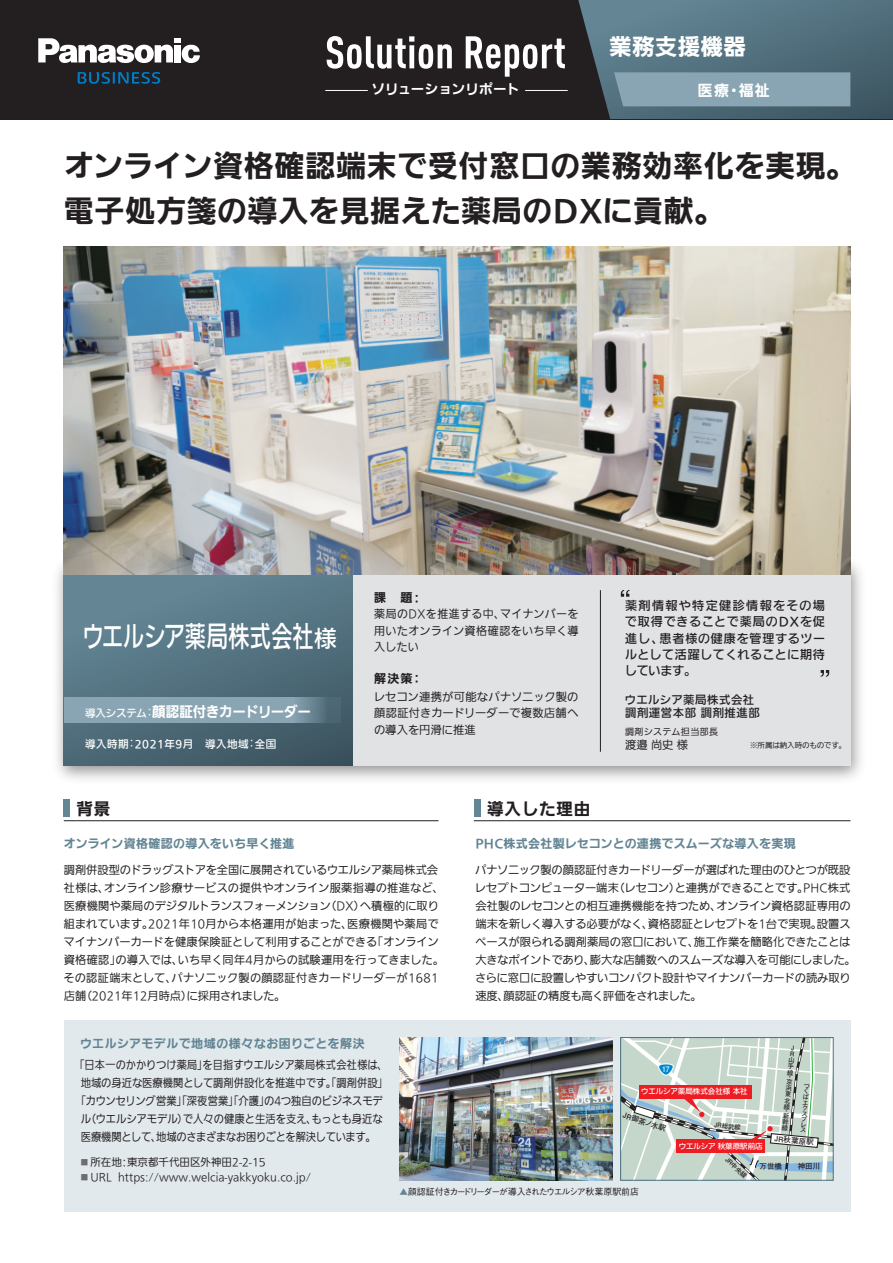
<style>
.page{position:relative;width:893px;height:1263px;background:#fff}
.page>*{position:absolute;margin:0;border:0;box-sizing:border-box;transform-origin:0 0}
.t1{font:30px/45px "PUD Go Dp B";letter-spacing:.02em;color:#231f20}
.t2{font:28.5px "PUD Go Dp M";letter-spacing:.005em;color:#fff;scale:.74 1}
.t3{font:22.5px "PUD Go Dp B";letter-spacing:.02em;color:#fff}
.t4{font:16.5px "PUD Go Dp B";letter-spacing:.05em;color:#231f20}
.t5{font:15px "PUD Go Dp B";color:#fff}
.t6{font:14.25px "PUD Go Dp B";letter-spacing:-.02em;color:#fff;scale:.95 1}
.t7{font:13.5px "PUD Go Dp B";color:#fff}
.t8{font:12px "PUD Go Dp B";letter-spacing:.025em;color:#638594}
.t9{font:12px/16.4px "PUD Go Dp M";letter-spacing:.06em;color:#231f20;text-align:justify}
.t10{font:12px "PUD Go Dp B";color:#231f20}
.t11{font:11.4px/13.5px "PUD Go Dp M";letter-spacing:.05em;color:#231f20}
.t12{font:11.25px/18px "PUD Go Dp R";color:#231f20}
.t13{font:11.25px/18px "PUD Go Dp R";color:#231f20;text-align:center;scale:.9 1}
.t14{font:10.5px "PUD Go Dp R";color:#231f20}
.t15{font:10.5px "PUD Go Dp M";letter-spacing:.05em;color:#fff}
.t16{font:500 9px "Gothic BBB Pro";letter-spacing:-.13em;color:#231f20}
.t17{font:9px "PUD Go Dp R";letter-spacing:.035em;color:#231f20}
.t18{font:7.5px "PUD Go Dp M";color:#fff}
.t19{font:700 7.5px "Futo Go B101 Pro";color:#231f20}
.t20{font:7.5px "PUD Go Dp R";letter-spacing:-.015em;color:#231f20}
.t21{font:700 7.5px "Futo Go B101 Pro";color:#fff;scale:.9 1}
.t22{font:700 6.45px/5.4px "Futo Go B101 Pro";color:#231f20;text-align:justify}
.t23{font:700 6.3px "Futo Go B101 Pro";color:#231f20}
.s1{font-size:22.8px}
.s2{font-family:"PUD Go Dp M";font-size:10.5px}
.s3{font-size:7.35px;color:#6c6d70}
.s4{font-size:10.65px;color:#638594}
</style>
<div class="page">
<div style="left:64px;top:1020px;width:786px;height:192px;background:#e2e9ed"></div>
<img style="left:57px;top:551px;width:804px;height:228px">
<div style="left:64px;top:566px;width:786px;height:199px;background:#e1e2e4"></div>
<div style="left:0;top:0;width:893px;height:119px;background:#231f20"></div>
<div style="left:64px;top:574px;width:289px;height:191px;background:linear-gradient(to bottom,#648696,#405966)"></div>
<div style="left:64px;top:697px;width:276px;height:26px;background:#89a5b3"></div>
<img style="left:64px;top:247px;width:786px;height:327px">
<img style="left:399px;top:1038px;width:213px;height:142px">
<svg style="left:327px;top:36px;width:125px;height:33px"></svg>
<svg style="left:466px;top:36px;width:99px;height:41px"></svg>
<hr style="left:325px;top:90px;width:43px;height:1px;background:#fff">
<hr style="left:525px;top:90px;width:43px;height:1px;background:#fff">
<hr style="left:64px;top:820px;width:375px;height:1px;background:#231f20">
<hr style="left:474px;top:820px;width:376px;height:1px;background:#231f20">
<div style="left:64px;top:799px;width:6px;height:17px;background:#638594"></div>
<div style="left:474px;top:799px;width:6px;height:17px;background:#638594"></div>
<svg style="left:38px;top:38px;width:162px;height:25px"></svg>
<svg style="left:78px;top:72px;width:82px;height:12px"></svg>
<hr style="left:600px;top:590px;width:1px;height:162px;background:#231f20">
<svg style="left:621px;top:590px;width:8px;height:7px"></svg>
<svg style="left:821px;top:670px;width:8px;height:7px"></svg>
<svg style="left:578px;top:0;width:315px;height:119px;background:#5b7784"></svg>
<svg style="left:621px;top:1037px;width:212px;height:143px;background:#cac3be"></svg>
<p class="t7" style="left:372px;top:79px;width:150px">ソリューションリポート</p>
<h3 class="t3" style="left:609px;top:30px;width:138px">業務支援機器</h3>
<h3 class="t5" style="left:698px;top:79px;width:73px">医療・福祉</h3>
<h1 class="t1" style="left:63px;top:143px;width:795px">オンライン資格確認端末で受付窓口の業務効率化を実現。電子処方箋の導入を見据えた薬局のDXに貢献。</h1>
<h2 class="t2" style="left:83px;top:615px;width:345px">ウエルシア薬局株式会社<span class="s1">様</span></h2>
<p class="t6" style="left:85px;top:700px;width:239px"><span class="s2">導入システム：</span>顔認証付きカードリーダー</p>
<p class="t15" style="left:85px;top:736px;width:193px">導入時期：2021年9月　導入地域：全国</p>
<h3 class="t4" style="left:77px;top:796px;width:35px">背景</h3>
<p class="t10" style="left:374px;top:589px;width:50px">課　題：</p>
<p class="t12" style="left:374px;top:606px;width:206px;line-height:16.5px;text-align:justify">薬局のDXを推進する中、マイナンバーを用いたオンライン資格確認をいち早く導入したい</p>
<p class="t9" style="left:625px;top:597px;width:202px">薬剤情報や特定健診情報をその場で取得できることで薬局のDXを促進し、患者様の健康を管理するツールとして活躍してくれることに期待しています。</p>
<p class="t10" style="left:374px;top:670px;width:50px">解決策：</p>
<p class="t12" style="left:374px;top:689px;width:206px;line-height:16.5px;text-align:justify">レセコン連携が可能なパナソニック製の顔認証付きカードリーダーで複数店舗への導入を円滑に推進</p>
<p class="t11" style="left:625px;top:693px;width:136px">ウエルシア薬局株式会社調剤運営本部 調剤推進部</p>
<p class="t17" style="left:625px;top:726px;width:95px">調剤システム担当部長</p>
<p class="t12" style="left:625px;top:736px;width:65px">渡邉 尚史 様</p>
<p class="t20" style="left:750px;top:740px;width:98px">※所属は納入時のものです。</p>
<h3 class="t4" style="left:487px;top:796px;width:105px">導入した理由</h3>
<p class="t8" style="left:64px;top:835px;width:233px">オンライン資格確認の導入をいち早く推進</p>
<p class="t12" style="left:64px;top:861px;width:382px">調剤併設型のドラッグストアを全国に展開されているウエルシア薬局株式会社様は、オンライン診療サービスの提供やオンライン服薬指導の推進など、医療機関や薬局のデジタルトランスフォーメンション（DX）へ積極的に取り組まれています。2021年10月から本格運用が始まった、医療機関や薬局でマイナンバーカードを健康保険証として利用することができる「オンライン資格確認」の導入では、いち早く同年4月からの試験運用を行ってきました。その認証端末として、パナソニック製の顔認証付きカードリーダーが1681店舗（2021年12月時点）に採用されました。</p>
<p class="t8" style="left:80px;top:1035px;width:286px">ウエルシアモデルで地域の様々なお困りごとを解決</p>
<p class="t13" style="left:74px;top:1057px;width:350px">「日本一のかかりつけ薬局」を目指すウエルシア薬局株式会社様は、地域の身近な医療機関として調剤併設化を推進中です。「調剤併設」「カウンセリング営業」「深夜営業」「介護」の4つ独自のビジネスモデル（ウエルシアモデル）で人々の健康と生活を支え、もっとも身近な医療機関として、地域のさまざまなお困りごとを解決しています。</p>
<p class="t14" style="left:81px;top:1155px;width:187px"><span class="s3">■</span> 所在地：東京都千代田区外神田2-2-15</p>
<p class="t14" style="left:81px;top:1170px;width:232px"><span class="s3">■</span> URL https://www.welcia-yakkyoku.co.jp/</p>
<p class="t8" style="left:475px;top:835px;width:322px">PHC株式会社製レセコンとの連携でスムーズな導入を実現</p>
<p class="t12" style="left:475px;top:861px;width:383px">パナソニック製の顔認証付きカードリーダーが選ばれた理由のひとつが既設レセプトコンピューター端末（レセコン）と連携ができることです。PHC株式会社製のレセコンとの相互連携機能を持つため、オンライン資格認証専用の端末を新しく導入する必要がなく、資格認証とレセプトを1台で実現。設置スペースが限られる調剤薬局の窓口において、施工作業を簡略化できたことは大きなポイントであり、膨大な店舗数へのスムーズな導入を可能にしました。さらに窓口に設置しやすいコンパクト設計やマイナンバーカードの読み取り速度、顔認証の精度も高く評価をされました。</p>
<p class="t22" style="left:790px;top:1043px;width:6px;line-height:6.4px;text-align:left;rotate:6deg">J<br>R山手線</p>
<p class="t22" style="left:787px;top:1077px;width:5px;line-height:6.3px;rotate:6deg">京浜東北線</p>
<p class="t21" style="left:662px;top:1063px;width:10px">17</p>
<p class="t18" style="left:641px;top:1086px;width:108px">ウエルシア薬局株式会社様 本社</p>
<p class="t22" style="left:803px;top:1093px;width:5px;rotate:5deg">ばエクスプレス</p>
<p class="t19" style="left:625px;top:1109px;width:46px;rotate:18deg">JR御茶ノ水駅</p>
<p class="t22" style="left:714px;top:1121px;width:28px;rotate:7deg">JR総武線</p>
<p class="t23" style="left:730px;top:1154px;width:28px;rotate:44deg">JR中央線</p>
<p class="t19" style="left:775px;top:1133px;width:41px;rotate:5deg">JR秋葉原駅</p>
<p class="t18" style="left:679px;top:1141px;width:85px">ウエルシア 秋葉原駅前店</p>
<p class="t19" style="left:760px;top:1160px;width:24px">万世橋</p>
<p class="t19" style="left:798px;top:1160px;width:24px">神田川</p>
<p class="t16" style="left:399px;top:1184px;width:241px"><span class="s4">▲</span>顔認証付きカードリーダーが導入されたウエルシア秋葉原駅前店</p>
</div>
